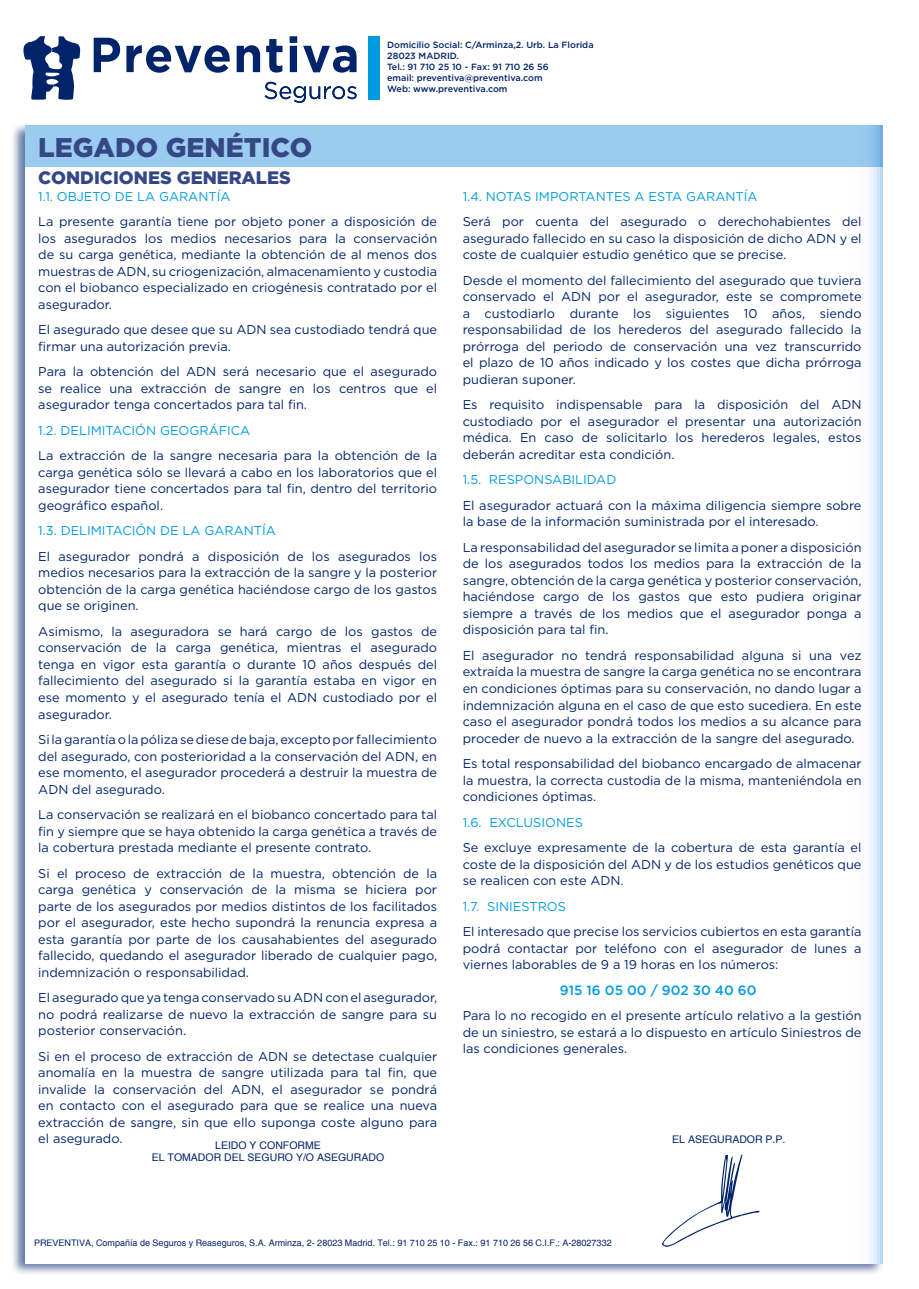
<style>
.page{position:relative;width:919px;height:1289px;background:#fff}
.page>*{position:absolute;margin:0;border:0;box-sizing:border-box;transform-origin:0 0}
.t1{font:900 27px "Gotham";color:#354885}
.t2{font:900 18px "Gotham";color:#354885}
.t3{font:500 13.5px "Gotham";color:#009bde}
.t4{font:12.75px/16.5px "Gotham";color:#002369;text-align:justify}
.t5{font:12.75px "Gotham";color:#009bde}
.t6{font:10.5px "Helvetica";color:#002369}
.t7{font:500 9px "Gotham";color:#002369}
.t8{font:9px "Helvetica";color:#002369}
</style>
<div class="page">
<div style="left:10px;top:122px;width:873px;height:1154px;background:#002369;opacity:.6"></div>
<div style="left:26px;top:125px;width:856px;height:1138px;background:#fff"></div>
<div style="left:26px;top:125px;width:856px;height:42px;background:#9bccef"></div>
<div style="left:368px;top:36px;width:12px;height:63px;background:#009bde"></div>
<svg style="left:23px;top:36px;width:57px;height:64px"></svg>
<svg style="left:94px;top:38px;width:26px;height:34px"></svg>
<svg style="left:126px;top:45px;width:104px;height:28px"></svg>
<svg style="left:237px;top:45px;width:23px;height:27px"></svg>
<svg style="left:266px;top:39px;width:16px;height:34px"></svg>
<svg style="left:289px;top:36px;width:8px;height:36px"></svg>
<svg style="left:303px;top:45px;width:53px;height:28px"></svg>
<svg style="left:264px;top:82px;width:92px;height:21px"></svg>
<svg style="left:662px;top:1154px;width:97px;height:92px"></svg>
<p class="t1" style="left:38px;top:129px;width:275px">LEGADO GENÉTICO</p>
<p class="t2" style="left:38px;top:165px;width:254px">CONDICIONES GENERALES</p>
<p class="t7" style="left:387px;top:39px;width:208px">Domicilio Social: C/Arminza,2. Urb. La Florida</p>
<p class="t7" style="left:387px;top:50px;width:73px">28023 MADRID.</p>
<p class="t7" style="left:387px;top:61px;width:163px">Tel.: 91 710 25 10 - Fax: 91 710 26 56</p>
<p class="t7" style="left:387px;top:72px;width:157px">email: preventiva@preventiva.com</p>
<p class="t7" style="left:387px;top:82px;width:122px">Web: www.preventiva.com</p>
<p class="t5" style="left:38px;top:189px;width:194px">1.1. OBJETO DE LA GARANTÍA</p>
<p class="t4" style="left:38px;top:213px;width:400px">La presente garantía tiene por objeto poner a disposición de los asegurados los medios necesarios para la conservación de su carga genética, mediante la obtención de al menos dos muestras de ADN, su criogenización, almacenamiento y custodia con el biobanco especializado en criogénesis contratado por el asegurador.</p>
<p class="t4" style="left:38px;top:321px;width:400px">El asegurado que desee que su ADN sea custodiado tendrá que firmar una autorización previa.</p>
<p class="t4" style="left:38px;top:363px;width:400px">Para la obtención del ADN será necesario que el asegurado se realice una extracción de sangre en los centros que el asegurador tenga concertados para tal fin.</p>
<p class="t5" style="left:38px;top:423px;width:213px">1.2. DELIMITACIÓN GEOGRÁFICA</p>
<p class="t4" style="left:38px;top:447px;width:400px">La extracción de la sangre necesaria para la obtención de la carga genética sólo se llevará a cabo en los laboratorios que el asegurador tiene concertados para tal fin, dentro del territorio geográfico español.</p>
<p class="t5" style="left:38px;top:524px;width:239px">1.3. DELIMITACIÓN DE LA GARANTÍA</p>
<p class="t4" style="left:38px;top:548px;width:400px">El asegurador pondrá a disposición de los asegurados los medios necesarios para la extracción de la sangre y la posterior obtención de la carga genética haciéndose cargo de los gastos que se originen.</p>
<p class="t4" style="left:38px;top:623px;width:400px">Asimismo, la aseguradora se hará cargo de los gastos de conservación de la carga genética, mientras el asegurado tenga en vigor esta garantía o durante 10 años después del fallecimiento del asegurado si la garantía estaba en vigor en ese momento y el asegurado tenía el ADN custodiado por el asegurador.</p>
<p class="t4" style="left:38px;top:731px;width:400px">Si la garantía o la póliza se diese de baja, excepto por fallecimiento del asegurado, con posterioridad a la conservación del ADN, en ese momento, el asegurador procederá a destruir la muestra de ADN del asegurado.</p>
<p class="t4" style="left:38px;top:806px;width:400px">La conservación se realizará en el biobanco concertado para tal fin y siempre que se haya obtenido la carga genética a través de la cobertura prestada mediante el presente contrato.</p>
<p class="t4" style="left:38px;top:864px;width:400px">Si el proceso de extracción de la muestra, obtención de la carga genética y conservación de la misma se hiciera por parte de los asegurados por medios distintos de los facilitados por el asegurador, este hecho supondrá la renuncia expresa a esta garantía por parte de los causahabientes del asegurado fallecido, quedando el asegurador liberado de cualquier pago, indemnización o responsabilidad.</p>
<p class="t4" style="left:38px;top:989px;width:400px">El asegurado que ya tenga conservado su ADN con el asegurador, no podrá realizarse de nuevo la extracción de sangre para su posterior conservación.</p>
<p class="t4" style="left:38px;top:1047px;width:400px">Si en el proceso de extracción de ADN se detectase cualquier anomalía en la muestra de sangre utilizada para tal fin, que invalide la conservación del ADN, el asegurador se pondrá en contacto con el asegurado para que se realice una nueva extracción de sangre, sin que ello suponga coste alguno para el asegurado.</p>
<p class="t6" style="left:215px;top:1139px;width:107px">LEIDO Y CONFORME</p>
<p class="t6" style="left:152px;top:1151px;width:234px">EL TOMADOR DEL SEGURO Y/O ASEGURADO</p>
<p class="t5" style="left:462px;top:189px;width:296px">1.4. NOTAS IMPORTANTES A ESTA GARANTÍA</p>
<p class="t4" style="left:462px;top:213px;width:400px">Será por cuenta del asegurado o derechohabientes del asegurado fallecido en su caso la disposición de dicho ADN y el coste de cualquier estudio genético que se precise.</p>
<p class="t4" style="left:462px;top:272px;width:400px">Desde el momento del fallecimiento del asegurado que tuviera conservado el ADN por el asegurador, este se compromete a custodiarlo durante los siguientes 10 años, siendo responsabilidad de los herederos del asegurado fallecido la prórroga del periodo de conservación una vez transcurrido el plazo de 10 años indicado y los costes que dicha prórroga pudieran suponer.</p>
<p class="t4" style="left:462px;top:396px;width:400px">Es requisito indispensable para la disposición del ADN custodiado por el asegurador el presentar una autorización médica. En caso de solicitarlo los herederos legales, estos deberán acreditar esta condición.</p>
<p class="t5" style="left:462px;top:473px;width:155px">1.5. RESPONSABILIDAD</p>
<p class="t4" style="left:462px;top:497px;width:400px">El asegurador actuará con la máxima diligencia siempre sobre la base de la información suministrada por el interesado.</p>
<p class="t4" style="left:462px;top:539px;width:400px">La responsabilidad del asegurador se limita a poner a disposición de los asegurados todos los medios para la extracción de la sangre, obtención de la carga genética y posterior conservación, haciéndose cargo de los gastos que esto pudiera originar siempre a través de los medios que el asegurador ponga a disposición para tal fin.</p>
<p class="t4" style="left:462px;top:647px;width:400px">El asegurador no tendrá responsabilidad alguna si una vez extraída la muestra de sangre la carga genética no se encontrara en condiciones óptimas para su conservación, no dando lugar a indemnización alguna en el caso de que esto sucediera. En este caso el asegurador pondrá todos los medios a su alcance para proceder de nuevo a la extracción de la sangre del asegurado.</p>
<p class="t4" style="left:462px;top:755px;width:400px">Es total responsabilidad del biobanco encargado de almacenar la muestra, la correcta custodia de la misma, manteniéndola en condiciones óptimas.</p>
<p class="t5" style="left:462px;top:815px;width:122px">1.6. EXCLUSIONES</p>
<p class="t4" style="left:462px;top:839px;width:400px">Se excluye expresamente de la cobertura de esta garantía el coste de la disposición del ADN y de los estudios genéticos que se realicen con este ADN.</p>
<p class="t5" style="left:462px;top:899px;width:105px">1.7. SINIESTROS</p>
<p class="t4" style="left:462px;top:923px;width:400px">El interesado que precise los servicios cubiertos en esta garantía podrá contactar por teléfono con el asegurador de lunes a viernes laborables de 9 a 19 horas en los números:</p>
<p class="t3" style="left:560px;top:981px;width:198px">915 16 05 00 / 902 30 40 60</p>
<p class="t4" style="left:462px;top:1007px;width:400px">Para lo no recogido en el presente artículo relativo a la gestión de un siniestro, se estará a lo dispuesto en artículo Siniestros de las condiciones generales.</p>
<p class="t6" style="left:672px;top:1132px;width:115px">EL ASEGURADOR P.P.</p>
<p class="t8" style="left:34px;top:1237px;width:579px">PREVENTIVA, Compañía de Seguros y Reaseguros, S.A. Arminza, 2- 28023 Madrid. Tel.: 91 710 25 10 - Fax.: 91 710 26 56 C.I.F.: A-28027332</p>
</div>
